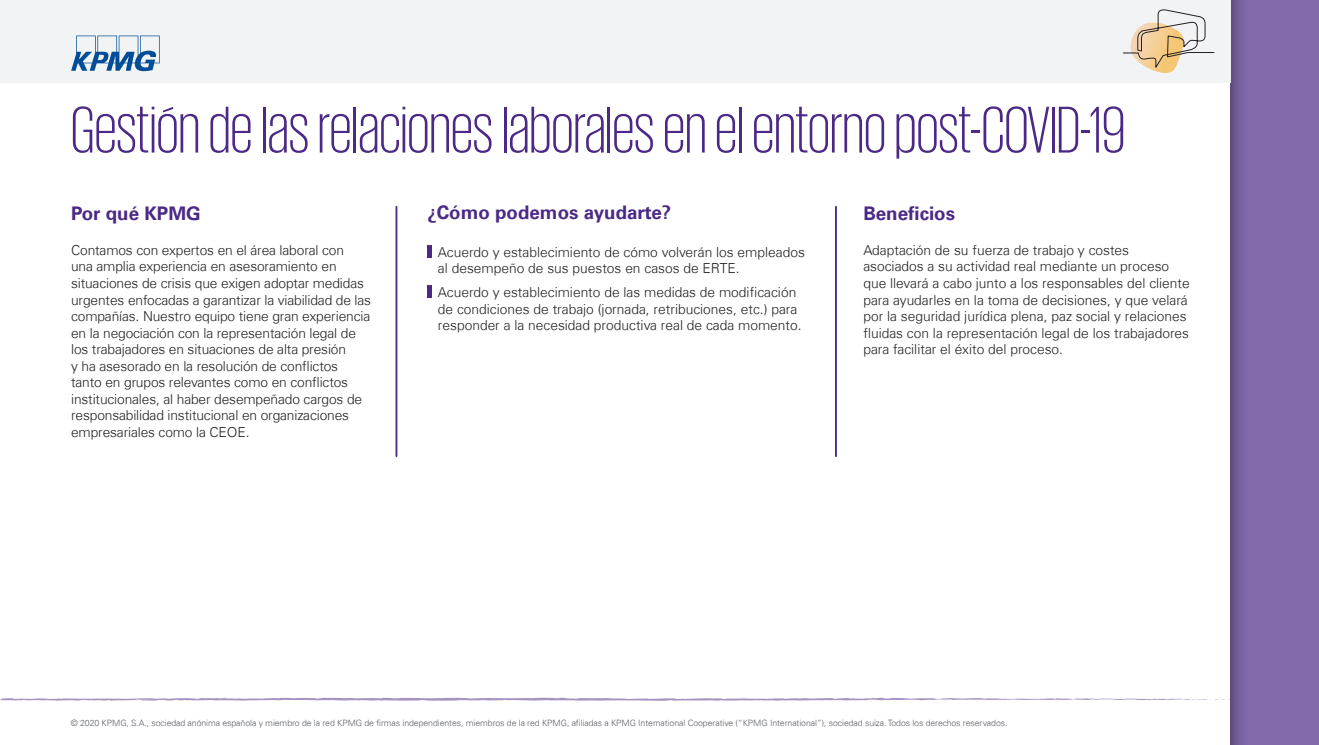
<style>
.page{position:relative;width:1319px;height:745px;background:#fff}
.page>*{position:absolute;margin:0;border:0;box-sizing:border-box;transform-origin:0 0}
.t1{font:300 67.5px "KPMG";color:#4b2986}
.t2{font:700 18.75px "Universfor KPMG";color:#4b2986}
.t3{font:300 13.75px/16.5px "Universfor KPMG";color:#231f20}
.t4{font:300 8.75px "Univers 45";letter-spacing:-.01em;color:#5d6067}
</style>
<div class="page">
<div style="left:1230px;top:0;width:88px;height:744px;background:#8169aa"></div>
<svg style="left:1230px;top:0;width:11px;height:744px;fill:#6e5990"></svg>
<svg style="left:0;top:697px;width:1230px;height:4px"></svg>
<div style="left:0;top:0;width:1230px;height:83px;background:#f2f3f4"></div>
<svg style="left:71px;top:36px;width:89px;height:35px"></svg>
<svg style="left:1123px;top:9px;width:91px;height:64px"></svg>
<hr style="left:427px;top:245px;width:4px;height:12px;background:#4b2986">
<hr style="left:427px;top:285px;width:4px;height:12px;background:#4b2986">
<hr style="left:395px;top:206px;width:2px;height:250px;background:#4b2986">
<hr style="left:834px;top:206px;width:2px;height:250px;background:#4b2986">
<h1 class="t1" style="left:71px;top:97px;width:1055px">Gestión de las relaciones laborales en el entorno post-COVID-19</h1>
<h2 class="t2" style="left:71px;top:202px;width:131px">Por qué KPMG</h2>
<h2 class="t2" style="left:427px;top:201px;width:245px">¿Cómo podemos ayudarte?</h2>
<h2 class="t2" style="left:863px;top:202px;width:93px">Beneficios</h2>
<p class="t3" style="left:71px;top:242px;width:301px">Contamos con expertos en el área laboral con<br>una amplia experiencia en asesoramiento en situaciones de crisis que exigen adoptar medidas urgentes enfocadas a garantizar la viabilidad de las compañías. Nuestro equipo tiene gran experiencia en la negociación con la representación legal de los trabajadores en situaciones de alta presión<br>y ha asesorado en la resolución de conflictos tanto en grupos relevantes como en conflictos institucionales, al haber desempeñado cargos de responsabilidad institucional en organizaciones empresariales como la CEOE.</p>
<p class="t3" style="left:863px;top:242px;width:328px">Adaptación de su fuerza de trabajo y costes asociados a su actividad real mediante un proceso que llevará a cabo junto a los responsables del cliente para ayudarles en la toma de decisiones, y que velará por la seguridad jurídica plena, paz social y relaciones fluidas con la representación legal de los trabajadores para facilitar el éxito del proceso.</p>
<p class="t3" style="left:438px;top:244px;width:368px">Acuerdo y establecimiento de cómo volverán los empleados al desempeño de sus puestos en casos de ERTE.</p>
<p class="t3" style="left:438px;top:284px;width:365px">Acuerdo y establecimiento de las medidas de modificación de condiciones de trabajo (jornada, retribuciones, etc.) para responder a la necesidad productiva real de cada momento.</p>
<p class="t4" style="left:71px;top:717px;width:937px">© 2020 KPMG, S.A., sociedad anónima española y miembro de la red KPMG de firmas independientes, miembros de la red KPMG, afiliadas a KPMG International Cooperative (“KPMG International”), sociedad suiza. Todos los derechos reservados.</p>
</div>
